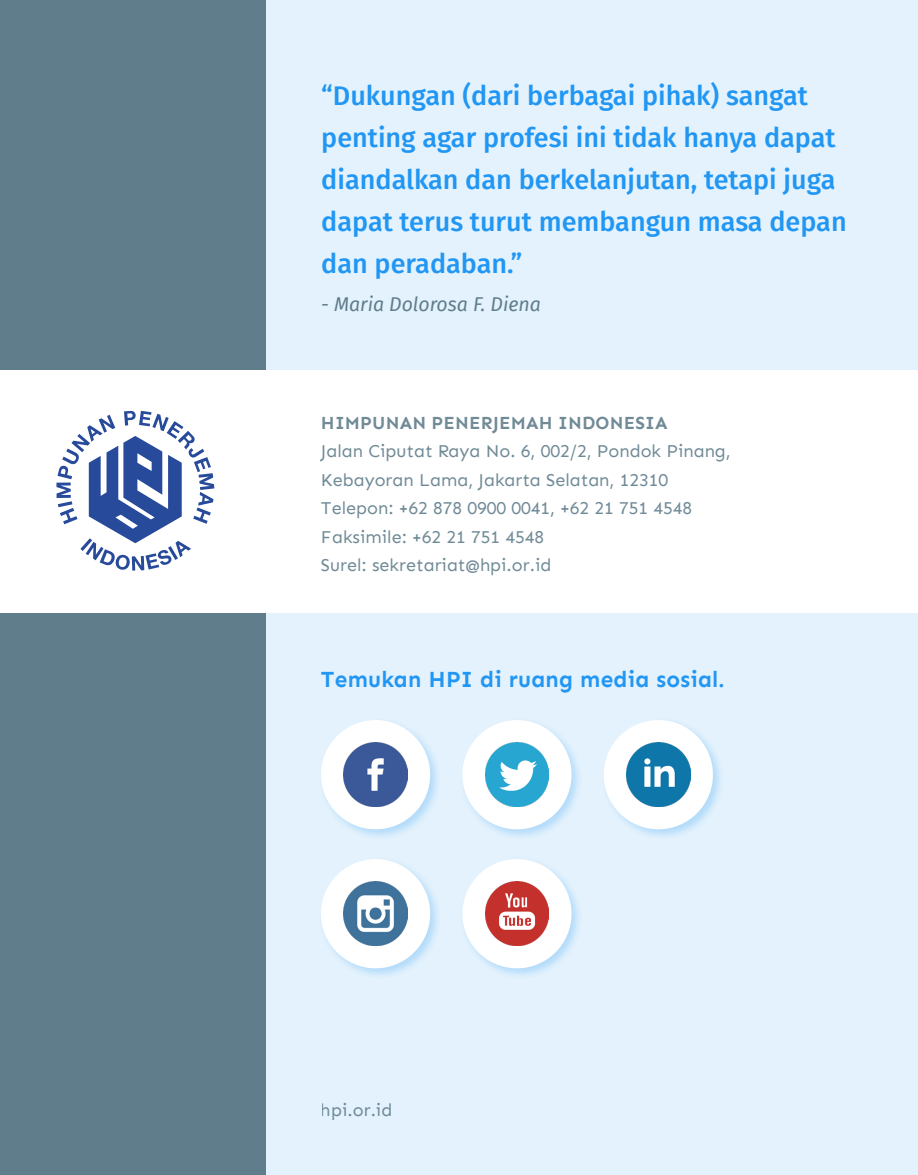
<style>
.page{position:relative;width:918px;height:1175px;background:#fff}
.page>*{position:absolute;margin:0;border:0;box-sizing:border-box;transform-origin:0 0}
.Quote__cover_4{font:500 27px/42px "Fira Sans";color:#2196f3}
.t1{font:700 22.5px "Sen";letter-spacing:.01em;color:#2196f3}
.Quote__cover_4-2{font:italic 19.5px "Fira Sans";color:#607d8b}
.t2{font:18px/28.5px "Sen";color:#607d8b}
.t3{font:700 18px "Sen";letter-spacing:.01em;color:#607d8b}
</style>
<div class="page">
<div style="left:0;top:0;width:918px;height:1174px;background:#e3f2fd"></div>
<div style="left:0;top:0;width:265px;height:1174px;background:#607d8b"></div>
<div style="left:0;top:370px;width:918px;height:242px;background:#fff"></div>
<svg style="left:56px;top:410px;width:158px;height:160px"></svg>
<div style="left:319px;top:717px;width:123px;height:124px;background:#2196f3;opacity:.25"></div>
<div style="left:325px;top:723px;width:101px;height:102px;background:#fff;border-radius:50%"></div>
<img style="left:344px;top:742px;width:63px;height:64px">
<div style="left:321px;top:720px;width:109px;height:109px;border:8px solid #fff;border-radius:50%"></div>
<div style="left:319px;top:856px;width:123px;height:123px;background:#2196f3;opacity:.25"></div>
<div style="left:325px;top:862px;width:101px;height:102px;background:#fff;border-radius:50%"></div>
<img style="left:344px;top:881px;width:63px;height:64px">
<div style="left:321px;top:859px;width:109px;height:109px;border:8px solid #fff;border-radius:50%"></div>
<div style="left:460px;top:717px;width:123px;height:124px;background:#2196f3;opacity:.25"></div>
<div style="left:466px;top:723px;width:102px;height:102px;background:#fff;border-radius:50%"></div>
<img style="left:485px;top:742px;width:64px;height:64px">
<div style="left:462px;top:720px;width:110px;height:109px;border:8px solid #fff;border-radius:50%"></div>
<div style="left:601px;top:717px;width:124px;height:124px;background:#2196f3;opacity:.25"></div>
<div style="left:607px;top:723px;width:102px;height:102px;background:#fff;border-radius:50%"></div>
<img style="left:626px;top:742px;width:64px;height:64px">
<div style="left:604px;top:720px;width:109px;height:109px;border:8px solid #fff;border-radius:50%"></div>
<div style="left:460px;top:856px;width:123px;height:123px;background:#2196f3;opacity:.25"></div>
<div style="left:466px;top:862px;width:102px;height:102px;background:#fff;border-radius:50%"></div>
<img style="left:485px;top:881px;width:64px;height:64px">
<div style="left:462px;top:859px;width:110px;height:109px;border:8px solid #fff;border-radius:50%"></div>
<p class="Quote__cover_4" style="left:321px;top:73px;width:527px">“Dukungan (dari berbagai pihak) sangat penting agar profesi ini tidak hanya dapat diandalkan dan berkelanjutan, tetapi juga dapat terus turut membangun masa depan dan peradaban.”</p>
<p class="Quote__cover_4-2" style="left:321px;top:289px;width:221px">- Maria Dolorosa F. Diena</p>
<p class="t3" style="left:321px;top:412px;width:348px">HIMPUNAN PENERJEMAH INDONESIA</p>
<p class="t2" style="left:321px;top:437px;width:411px">Jalan Ciputat Raya No. 6, 002/2, Pondok Pinang, Kebayoran Lama, Jakarta Selatan, 12310<br>Telepon: +62 878 0900 0041, +62 21 751 4548<br>Faksimile: +62 21 751 4548<br>Surel: sekretariat@hpi.or.id</p>
<p class="t1" style="left:321px;top:666px;width:405px">Temukan HPI di ruang media sosial.</p>
<p class="t2" style="left:321px;top:1095px;width:73px">hpi.or.id</p>
</div>
